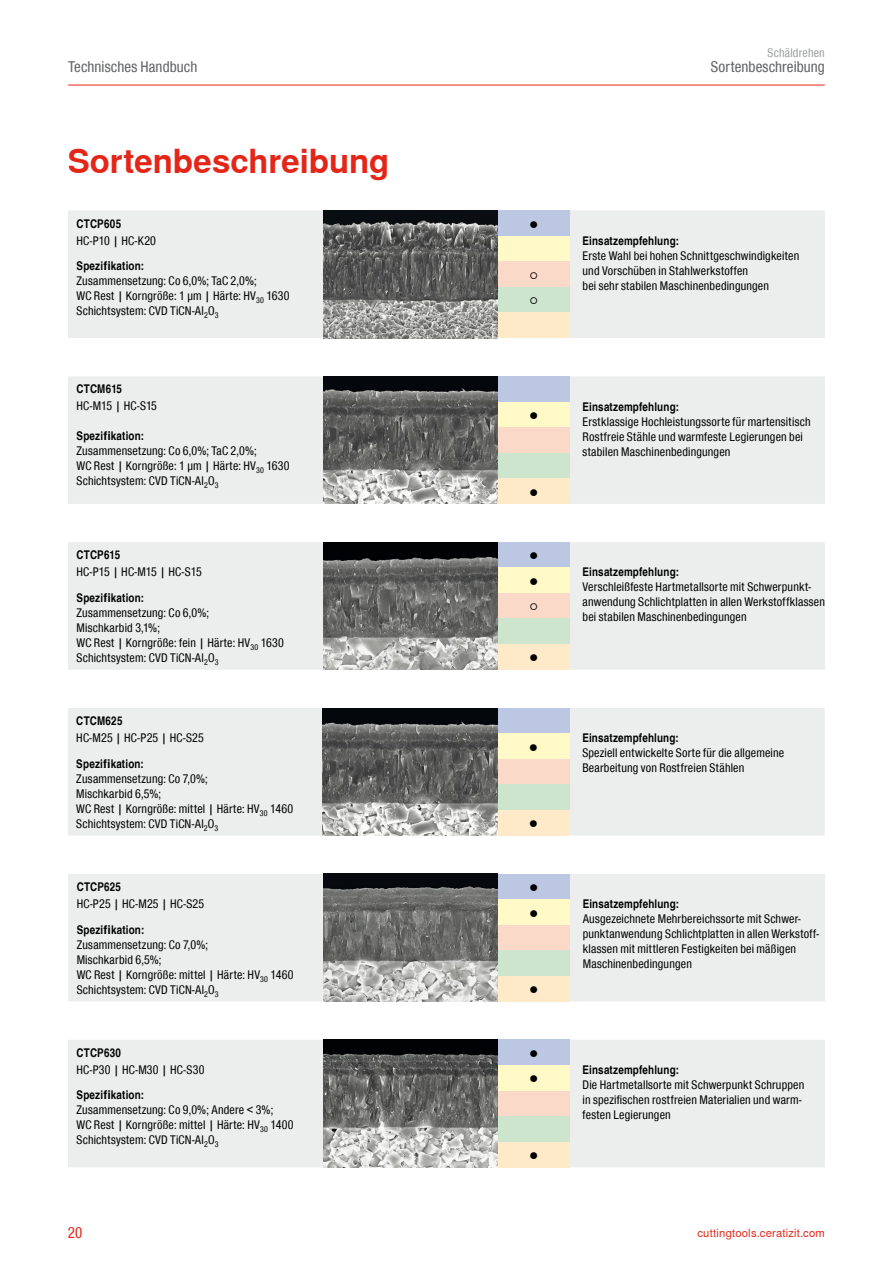
<style>
.page{position:relative;width:893px;height:1263px;background:#fff}
.page>*{position:absolute;margin:0;border:0;box-sizing:border-box;transform-origin:0 0}
.t1{font:700 33px "Nimbus Sans WNT Global";color:#e42618}
.t2{font:15px "Nimbus Sans WNT Global Cond";letter-spacing:.01em;color:#5f6062}
.t3{font:15px "Nimbus Sans WNT Global Cond";color:#e42618}
.t4{font:12px/15px "Nimbus Sans WNT Global Cond";letter-spacing:.015em;color:#000}
.t5{font:700 12px "Nimbus Sans WNT Global Cond";letter-spacing:.015em;color:#000}
.t6{font:12px "Nimbus Sans WNT Global Cond";letter-spacing:-.005em;color:#000}
.t7{font:12px/25.5px "Nimbus Sans WNT Global";color:#000}
.t8{font:12px "Nimbus Sans WNT Global Cond";letter-spacing:.015em;color:#9c9e9f}
.t9{font:11.25px "Nimbus Sans WNT Global";letter-spacing:.015em;color:#e42618}
</style>
<div class="page">
<hr style="left:68px;top:85px;width:757px;height:1px;background:#e42618">
<div style="left:68px;top:874px;width:757px;height:127px;background:#eceded"></div>
<div style="left:498px;top:874px;width:72px;height:25px;background:#bcc7e3"></div>
<div style="left:498px;top:899px;width:72px;height:26px;background:#fff9c7"></div>
<div style="left:498px;top:925px;width:72px;height:25px;background:#fbd9c9"></div>
<div style="left:498px;top:950px;width:72px;height:26px;background:#cde4cd"></div>
<div style="left:498px;top:976px;width:72px;height:25px;background:#feeac9"></div>
<div style="left:68px;top:542px;width:757px;height:128px;background:#eceded"></div>
<div style="left:497px;top:542px;width:73px;height:26px;background:#bcc7e3"></div>
<div style="left:497px;top:568px;width:73px;height:25px;background:#fff9c7"></div>
<div style="left:497px;top:593px;width:73px;height:26px;background:#fbd9c9"></div>
<div style="left:497px;top:619px;width:73px;height:25px;background:#cde4cd"></div>
<div style="left:497px;top:644px;width:73px;height:26px;background:#feeac9"></div>
<div style="left:68px;top:376px;width:757px;height:128px;background:#eceded"></div>
<div style="left:497px;top:376px;width:73px;height:26px;background:#bcc7e3"></div>
<div style="left:497px;top:402px;width:73px;height:25px;background:#fff9c7"></div>
<div style="left:497px;top:427px;width:73px;height:26px;background:#fbd9c9"></div>
<div style="left:497px;top:453px;width:73px;height:25px;background:#cde4cd"></div>
<div style="left:497px;top:478px;width:73px;height:26px;background:#feeac9"></div>
<div style="left:68px;top:211px;width:757px;height:127px;background:#eceded"></div>
<div style="left:497px;top:210px;width:73px;height:26px;background:#bcc7e3"></div>
<div style="left:497px;top:236px;width:73px;height:25px;background:#fff9c7"></div>
<div style="left:497px;top:261px;width:73px;height:26px;background:#fbd9c9"></div>
<div style="left:497px;top:287px;width:73px;height:26px;background:#cde4cd"></div>
<div style="left:497px;top:313px;width:73px;height:25px;background:#feeac9"></div>
<div style="left:68px;top:708px;width:757px;height:128px;background:#eceded"></div>
<div style="left:497px;top:708px;width:73px;height:25px;background:#bcc7e3"></div>
<div style="left:497px;top:733px;width:73px;height:26px;background:#fff9c7"></div>
<div style="left:497px;top:759px;width:73px;height:25px;background:#fbd9c9"></div>
<div style="left:497px;top:784px;width:73px;height:26px;background:#cde4cd"></div>
<div style="left:497px;top:810px;width:73px;height:26px;background:#feeac9"></div>
<div style="left:68px;top:1040px;width:757px;height:127px;background:#eceded"></div>
<div style="left:497px;top:1040px;width:73px;height:25px;background:#bcc7e3"></div>
<div style="left:497px;top:1065px;width:73px;height:26px;background:#fff9c7"></div>
<div style="left:497px;top:1091px;width:73px;height:25px;background:#fbd9c9"></div>
<div style="left:497px;top:1116px;width:73px;height:26px;background:#cde4cd"></div>
<div style="left:497px;top:1142px;width:73px;height:25px;background:#feeac9"></div>
<img style="left:323px;top:376px;width:174px;height:128px">
<img style="left:323px;top:542px;width:174px;height:128px">
<img style="left:323px;top:708px;width:174px;height:128px">
<img style="left:323px;top:1040px;width:174px;height:127px">
<img style="left:323px;top:874px;width:175px;height:127px">
<img style="left:323px;top:210px;width:174px;height:128px">
<p class="t8" style="left:767px;top:46px;width:59px">Schäldrehen</p>
<p class="t2" style="left:68px;top:58px;width:131px">Technisches Handbuch</p>
<p class="t2" style="left:711px;top:58px;width:115px">Sortenbeschreibung</p>
<h1 class="t1" style="left:68px;top:142px;width:323px">Sortenbeschreibung</h1>
<p class="t5" style="left:77px;top:216px;width:46px">CTCP605</p>
<p class="t4" style="left:77px;top:233px;width:81px">HC-P10 | HC-K20</p>
<p class="t5" style="left:583px;top:234px;width:98px">Einsatzempfehlung:</p>
<p class="t4" style="left:583px;top:248px;width:218px">Erste Wahl bei hohen Schnittgeschwindigkeiten und Vorschüben in Stahlwerkstoffen<br>bei sehr stabilen Maschinenbedingungen</p>
<p class="t7" style="left:529px;top:211px;width:11px">●</p>
<p class="t5" style="left:77px;top:259px;width:69px">Spezifikation:</p>
<p class="t4" style="left:77px;top:273px;width:215px">Zusammensetzung: Co 6,0%; TaC 2,0%;<br>WC Rest | Korngröße: 1 µm | Härte: HV<sub>30</sub> 1630<br>Schichtsystem: CVD TiCN-Al<sub>2</sub>O<sub>3</sub></p>
<p class="t7" style="left:529px;top:262px;width:11px">○ ○</p>
<p class="t5" style="left:77px;top:382px;width:47px">CTCM615</p>
<p class="t6" style="left:77px;top:399px;width:82px">HC-M15 | HC-S15</p>
<p class="t5" style="left:583px;top:399px;width:98px">Einsatzempfehlung:</p>
<p class="t4" style="left:583px;top:414px;width:229px">Erstklassige Hochleistungssorte für martensitisch<br>Rostfreie Stähle und warmfeste Legierungen bei stabilen Maschinenbedingungen</p>
<p class="t7" style="left:529px;top:402px;width:11px">●</p>
<p class="t5" style="left:77px;top:429px;width:69px">Spezifikation:</p>
<p class="t4" style="left:77px;top:443px;width:215px">Zusammensetzung: Co 6,0%; TaC 2,0%;<br>WC Rest | Korngröße: 1 µm | Härte: HV<sub>30</sub> 1630<br>Schichtsystem: CVD TiCN-Al<sub>2</sub>O<sub>3</sub></p>
<p class="t7" style="left:529px;top:479px;width:11px">●</p>
<p class="t5" style="left:77px;top:548px;width:45px">CTCP615</p>
<p class="t6" style="left:77px;top:565px;width:127px">HC-P15 | HC-M15 | HC-S15</p>
<p class="t5" style="left:583px;top:565px;width:98px">Einsatzempfehlung:</p>
<p class="t4" style="left:583px;top:580px;width:244px">Verschleißfeste Hartmetallsorte mit Schwerpunkt&shy;anwendung Schlichtplatten in allen Werkstoffklassen bei stabilen Maschinenbedingungen</p>
<p class="t7" style="left:529px;top:542px;width:11px;text-align:justify">● ● ○</p>
<p class="t5" style="left:77px;top:591px;width:69px">Spezifikation:</p>
<p class="t4" style="left:77px;top:605px;width:209px">Zusammensetzung: Co 6,0%;<br>Mischkarbid 3,1%;<br>WC Rest | Korngröße: fein | Härte: HV<sub>30</sub> 1630<br>Schichtsystem: CVD TiCN-Al<sub>2</sub>O<sub>3</sub></p>
<p class="t7" style="left:529px;top:644px;width:11px">●</p>
<p class="t5" style="left:76px;top:714px;width:48px">CTCM625</p>
<p class="t4" style="left:76px;top:730px;width:129px">HC-M25 | HC-P25 | HC-S25</p>
<p class="t5" style="left:582px;top:731px;width:98px">Einsatzempfehlung:</p>
<p class="t4" style="left:582px;top:746px;width:203px">Speziell entwickelte Sorte für die allgemeine<br>Bearbeitung von Rostfreien Stählen</p>
<p class="t7" style="left:528px;top:734px;width:11px">●</p>
<p class="t5" style="left:76px;top:756px;width:69px">Spezifikation:</p>
<p class="t4" style="left:76px;top:771px;width:219px">Zusammensetzung: Co 7,0%;<br>Mischkarbid 6,5%;<br>WC Rest | Korngröße: mittel | Härte: HV<sub>30</sub> 1460<br>Schichtsystem: CVD TiCN-Al<sub>2</sub>O<sub>3</sub></p>
<p class="t7" style="left:528px;top:810px;width:11px">●</p>
<p class="t5" style="left:77px;top:880px;width:46px">CTCP625</p>
<p class="t4" style="left:77px;top:896px;width:129px">HC-P25 | HC-M25 | HC-S25</p>
<p class="t5" style="left:583px;top:897px;width:98px">Einsatzempfehlung:</p>
<p class="t4" style="left:583px;top:911px;width:238px">Ausgezeichnete Mehrbereichssorte mit Schwer&shy;punktanwendung Schlichtplatten in allen Werkstoff&shy;klassen mit mittleren Festigkeiten bei mäßigen Maschinenbedingungen</p>
<p class="t7" style="left:529px;top:874px;width:11px">● ●</p>
<p class="t5" style="left:77px;top:922px;width:69px">Spezifikation:</p>
<p class="t4" style="left:77px;top:937px;width:219px">Zusammensetzung: Co 7,0%;<br>Mischkarbid 6,5%;<br>WC Rest | Korngröße: mittel | Härte: HV<sub>30</sub> 1460<br>Schichtsystem: CVD TiCN-Al<sub>2</sub>O<sub>3</sub></p>
<p class="t7" style="left:529px;top:976px;width:11px">●</p>
<p class="t5" style="left:77px;top:1046px;width:46px">CTCP630</p>
<p class="t4" style="left:77px;top:1062px;width:129px">HC-P30 | HC-M30 | HC-S30</p>
<p class="t5" style="left:583px;top:1063px;width:98px">Einsatzempfehlung:</p>
<p class="t4" style="left:583px;top:1077px;width:223px">Die Hartmetallsorte mit Schwerpunkt Schruppen in spezifischen rostfreien Materialien und warm&shy;festen Legierungen</p>
<p class="t7" style="left:529px;top:1040px;width:11px">● ●</p>
<p class="t5" style="left:77px;top:1088px;width:69px">Spezifikation:</p>
<p class="t4" style="left:77px;top:1103px;width:219px">Zusammensetzung: Co 9,0%; Andere &lt; 3%;<br>WC Rest | Korngröße: mittel | Härte: HV<sub>30</sub> 1400<br>Schichtsystem: CVD TiCN-Al<sub>2</sub>O<sub>3</sub></p>
<p class="t7" style="left:529px;top:1142px;width:11px">●</p>
<p class="t3" style="left:68px;top:1223px;width:16px">20</p>
<p class="t9" style="left:697px;top:1227px;width:129px">cuttingtools.ceratizit.com</p>
</div>
